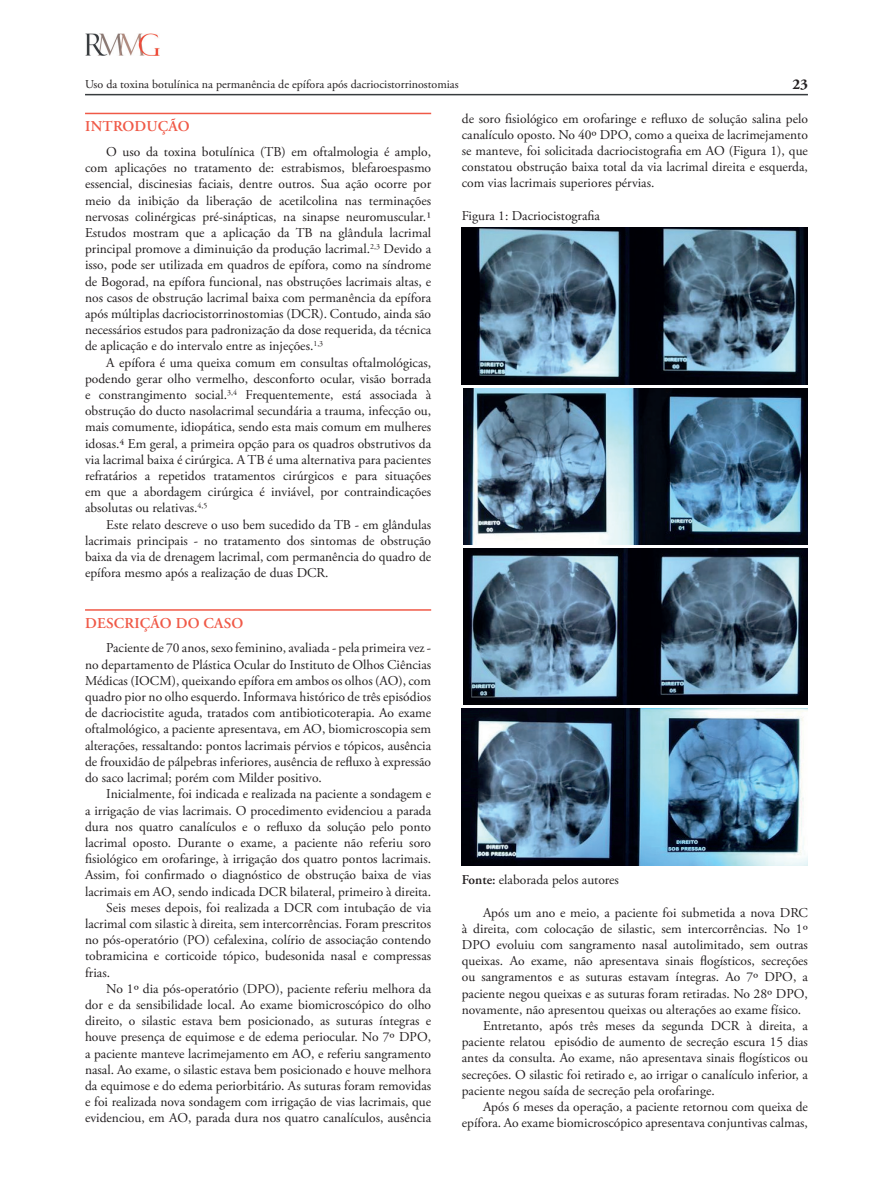
<style>
.page{position:relative;width:893px;height:1191px;background:#fff}
.page>*{position:absolute;margin:0;border:0;box-sizing:border-box;transform-origin:0 0}
.t1{font:600 15px "Adobe Garamond Pro";letter-spacing:.015em;color:#f05947}
.t2{font:700 15px "Adobe Garamond Pro";color:#231f20}
.t3{font:13.5px/16.2px "Adobe Garamond Pro";color:#231f20;text-align:justify}
.t4{font:12px "Adobe Garamond Pro";color:#231f20}
.s1{font-weight:600}
</style>
<div class="page">
<img style="left:85px;top:33px;width:75px;height:22px">
<hr style="left:85px;top:94px;width:723px;height:1px;background:#383c3f">
<hr style="left:85px;top:113px;width:346px;height:1px;background:#f05947">
<hr style="left:85px;top:609px;width:346px;height:1px;background:#f05947">
<img style="left:462px;top:227px;width:346px;height:157px">
<img style="left:463px;top:388px;width:345px;height:156px">
<img style="left:463px;top:548px;width:345px;height:156px">
<img style="left:461px;top:708px;width:347px;height:157px">
<p class="t4" style="left:85px;top:77px;width:375px">Uso da toxina botulínica na permanência de epífora após dacriocistorrinostomias</p>
<p class="t2" style="left:792px;top:76px;width:17px">23</p>
<p class="t1" style="left:85px;top:118px;width:106px">INTRODUÇÃO</p>
<p class="t3" style="left:85px;top:144px;width:348px;text-indent:21px">O uso da toxina botulínica (TB) em oftalmologia é amplo, com aplicações no tratamento de: estrabismos, blefaroespasmo essencial, discinesias faciais, dentre outros. Sua ação ocorre por meio da inibição da liberação de acetilcolina nas terminações nervosas colinérgicas pré-sinápticas, na sinapse neuromuscular.1<br>Estudos mostram que a aplicação da TB na glândula lacrimal principal promove a diminuição da produção lacrimal.<sup>2,3</sup> Devido a isso, pode ser utilizada em quadros de epífora, como na síndrome de Bogorad, na epífora funcional, nas obstruções lacrimais altas, e nos casos de obstrução lacrimal baixa com permanência da epífora após múltiplas dacriocistorrinostomias (DCR). Contudo, ainda são necessários estudos para padronização da dose requerida, da técnica de aplicação e do intervalo entre as injeções.<sup>1,3</sup></p>
<p class="t3" style="left:85px;top:355px;width:348px;text-indent:21px">A epífora é uma queixa comum em consultas oftalmológicas, podendo gerar olho vermelho, desconforto ocular, visão borrada e constrangimento social.<sup>3,4</sup> Frequentemente, está associada à obstrução do ducto nasolacrimal secundária a trauma, infecção ou, mais comumente, idiopática, sendo esta mais comum em mulheres idosas.4 Em geral, a primeira opção para os quadros obstrutivos da via lacrimal baixa é cirúrgica. A TB é uma alternativa para pacientes refratários a repetidos tratamentos cirúrgicos e para situações em que a abordagem cirúrgica é inviável, por contraindicações absolutas ou relativas.<sup>4,5</sup></p>
<p class="t3" style="left:85px;top:517px;width:348px;text-indent:21px">Este relato descreve o uso bem sucedido da TB - em glândulas lacrimais principais - no tratamento dos sintomas de obstrução baixa da via de drenagem lacrimal, com permanência do quadro de epífora mesmo após a realização de duas DCR.</p>
<p class="t1" style="left:85px;top:614px;width:160px">DESCRIÇÃO DO CASO</p>
<p class="t3" style="left:85px;top:640px;width:348px;text-indent:21px">Paciente de 70 anos, sexo feminino, avaliada - pela primeira vez - no departamento de Plástica Ocular do Instituto de Olhos Ciências Médicas (IOCM), queixando epífora em ambos os olhos (AO), com quadro pior no olho esquerdo. Informava histórico de três episódios de dacriocistite aguda, tratados com antibioticoterapia. Ao exame oftalmológico, a paciente apresentava, em AO, biomicroscopia sem alterações, ressaltando: pontos lacrimais pérvios e tópicos, ausência de frouxidão de pálpebras inferiores, ausência de refluxo à expressão do saco lacrimal; porém com Milder positivo.</p>
<p class="t3" style="left:106px;top:786px;width:326px">Inicialmente, foi indicada e realizada na paciente a sondagem e</p>
<p class="t3" style="left:85px;top:802px;width:348px">a irrigação de vias lacrimais. O procedimento evidenciou a parada</p>
<p class="t3" style="left:85px;top:818px;width:348px">dura nos quatro canalículos e o refluxo da solução pelo ponto</p>
<p class="t3" style="left:85px;top:835px;width:348px">lacrimal oposto. Durante o exame, a paciente não referiu soro</p>
<p class="t3" style="left:85px;top:851px;width:348px">fisiológico em orofaringe, à irrigação dos quatro pontos lacrimais.</p>
<p class="t3" style="left:85px;top:867px;width:348px">Assim, foi confirmado o diagnóstico de obstrução baixa de vias</p>
<p class="t3" style="left:85px;top:883px;width:348px">lacrimais em AO, sendo indicada DCR bilateral, primeiro à direita.</p>
<p class="t3" style="left:106px;top:899px;width:326px">Seis meses depois, foi realizada a DCR com intubação de via</p>
<p class="t3" style="left:85px;top:916px;width:348px">lacrimal com silastic à direita, sem intercorrências. Foram prescritos</p>
<p class="t3" style="left:85px;top:932px;width:348px">no pós-operatório (PO) cefalexina, colírio de associação contendo</p>
<p class="t3" style="left:85px;top:948px;width:348px">tobramicina e corticoide tópico, budesonida nasal e compressas</p>
<p class="t3" style="left:85px;top:964px;width:27px">frias.</p>
<p class="t3" style="left:106px;top:980px;width:326px">No 1º dia pós-operatório (DPO), paciente referiu melhora da</p>
<p class="t3" style="left:85px;top:997px;width:348px">dor e da sensibilidade local. Ao exame biomicroscópico do olho</p>
<p class="t3" style="left:85px;top:1013px;width:348px">direito, o silastic estava bem posicionado, as suturas íntegras e</p>
<p class="t3" style="left:85px;top:1029px;width:348px">houve presença de equimose e de edema periocular. No 7º DPO,</p>
<p class="t3" style="left:85px;top:1045px;width:348px">a paciente manteve lacrimejamento em AO, e referiu sangramento</p>
<p class="t3" style="left:85px;top:1061px;width:348px">nasal. Ao exame, o silastic estava bem posicionado e houve melhora</p>
<p class="t3" style="left:85px;top:1078px;width:348px">da equimose e do edema periorbitário. As suturas foram removidas</p>
<p class="t3" style="left:85px;top:1094px;width:348px">e foi realizada nova sondagem com irrigação de vias lacrimais, que</p>
<p class="t3" style="left:85px;top:1110px;width:348px">evidenciou, em AO, parada dura nos quatro canalículos, ausência</p>
<p class="t3" style="left:462px;top:111px;width:348px">de soro fisiológico em orofaringe e refluxo de solução salina pelo canalículo oposto. No 40º DPO, como a queixa de lacrimejamento se manteve, foi solicitada dacriocistografia em AO (Figura 1), que constatou obstrução baixa total da via lacrimal direita e esquerda, com vias lacrimais superiores pérvias.</p>
<p class="t3" style="left:462px;top:208px;width:140px">Figura 1: Dacriocistografia</p>
<p class="t3" style="left:462px;top:872px;width:159px"><span class="s1">Fonte:</span> elaborada pelos autores</p>
<p class="t3" style="left:483px;top:904px;width:326px">Após um ano e meio, a paciente foi submetida a nova DRC</p>
<p class="t3" style="left:462px;top:921px;width:348px">à direita, com colocação de silastic, sem intercorrências. No 1º</p>
<p class="t3" style="left:462px;top:937px;width:348px">DPO evoluiu com sangramento nasal autolimitado, sem outras</p>
<p class="t3" style="left:462px;top:953px;width:348px">queixas. Ao exame, não apresentava sinais flogísticos, secreções</p>
<p class="t3" style="left:462px;top:969px;width:348px">ou sangramentos e as suturas estavam íntegras. Ao 7º DPO, a</p>
<p class="t3" style="left:462px;top:985px;width:348px">paciente negou queixas e as suturas foram retiradas. No 28º DPO,</p>
<p class="t3" style="left:462px;top:1002px;width:341px">novamente, não apresentou queixas ou alterações ao exame físico.</p>
<p class="t3" style="left:483px;top:1018px;width:326px">Entretanto, após três meses da segunda DCR à direita, a</p>
<p class="t3" style="left:462px;top:1034px;width:348px">paciente relatou episódio de aumento de secreção escura 15 dias</p>
<p class="t3" style="left:462px;top:1050px;width:348px">antes da consulta. Ao exame, não apresentava sinais flogísticos ou</p>
<p class="t3" style="left:462px;top:1066px;width:348px">secreções. O silastic foi retirado e, ao irrigar o canalículo inferior, a</p>
<p class="t3" style="left:462px;top:1083px;width:254px">paciente negou saída de secreção pela orofaringe.</p>
<p class="t3" style="left:483px;top:1099px;width:326px">Após 6 meses da operação, a paciente retornou com queixa de</p>
<p class="t3" style="left:462px;top:1115px;width:348px">epífora. Ao exame biomicroscópico apresentava conjuntivas calmas,</p>
</div>
